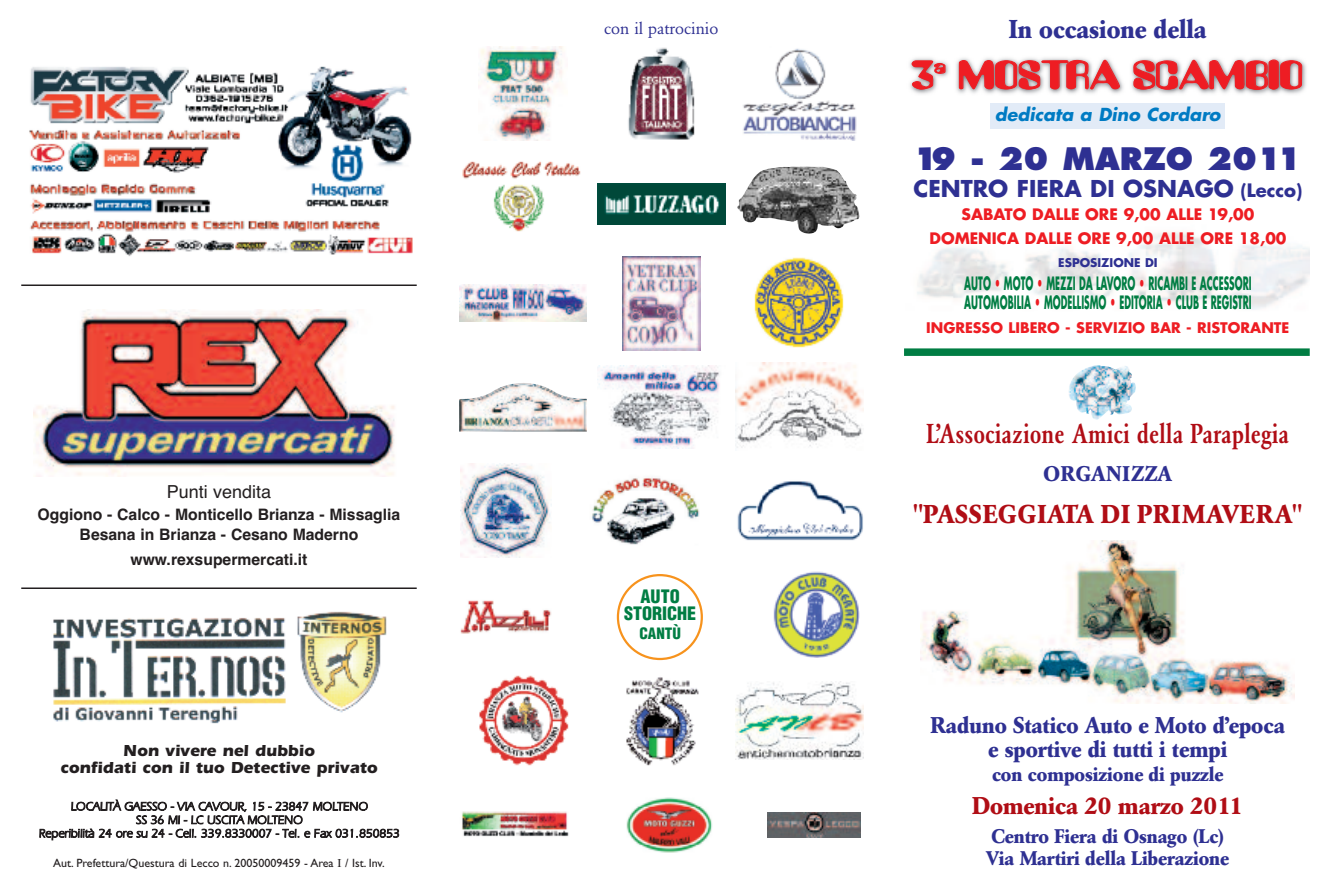
<style>
.page{position:relative;width:1331px;height:893px;background:#fff}
.page>*{position:absolute;margin:0;border:0;box-sizing:border-box;transform-origin:0 0}
.t1{font:800 30.15px "Futura";color:#2e3092}
.t2{font:28.65px "Alien Eye Extended";color:#ee1d23}
.t3{font:500 condensed 27px "Garamond BE";color:#b00d15}
.t4{font:700 25.5px "Garamond BE";letter-spacing:.04em;color:#b00d15}
.t5{font:700 25.5px "Garamond BE";color:#2e3092}
.t6{font:700 24px "Garamond BE";color:#b00d15}
.t7{font:700 22.65px "Futura";color:#2e3092}
.t8{font:700 22.5px/24px "Garamond BE";color:#2e3092;text-align:center}
.t9{font:700 21px "Garamond BE";letter-spacing:.03em;color:#2e3092}
.t10{font:700 19.5px/22.5px "Garamond BE";color:#2e3092}
.t11{font:700 18px/19.5px "Futura";color:#007d43;scale:.5 1}
.t12{font:900 condensed 18px/16.6px "Helvetica LT Std";color:#007d43;text-align:center}
.t13{font:18px "Helvetica";color:#231f20}
.t14{font:italic 700 17.55px "Futura";color:#007bc3}
.t15{font:700 16.5px/16.5px "Itc Eras";color:#231f20;text-align:center}
.t16{font:16.5px "Garamond BE";color:#2e3092}
.t17{font:15.75px/19.5px "Helvetica Bold TT";color:#231f20;text-align:center}
.t18{font:700 15.45px/24px "Futura";color:#ee1d23;text-align:center}
.t19{font:900 condensed 15.3px "Helvetica LT Std";color:#007d43}
.t20{font:700 14.25px "Futura";color:#ee1d23}
.t21{font:14.25px "Alien Eye Extended";color:#ee1d23}
.t22{font:12px/13.5px "Itc Eras";letter-spacing:-.005em;color:#231f20;text-align:center}
.t23{font:12px "Gill Sans";color:#231f20}
.t24{font:700 11.7px "Futura";color:#2e3092}
.s1{font-family:"Times"}
.s2{font-size:18px}
.s3{color:#ee1d23}
</style>
<div class="page">
<img style="left:917px;top:232px;width:393px;height:78px">
<img style="left:1093px;top:365px;width:21px;height:4px">
<img style="left:478px;top:47px;width:85px;height:94px">
<img style="left:459px;top:284px;width:128px;height:37px">
<img style="left:591px;top:477px;width:109px;height:68px">
<img style="left:459px;top:383px;width:128px;height:49px">
<img style="left:736px;top:363px;width:127px;height:85px">
<img style="left:460px;top:463px;width:92px;height:94px">
<img style="left:479px;top:675px;width:90px;height:91px">
<img style="left:461px;top:811px;width:108px;height:26px">
<img style="left:626px;top:797px;width:86px;height:56px">
<img style="left:768px;top:812px;width:93px;height:25px">
<img style="left:628px;top:47px;width:67px;height:93px">
<img style="left:737px;top:166px;width:123px;height:68px">
<img style="left:597px;top:183px;width:128px;height:41px">
<img style="left:597px;top:366px;width:123px;height:82px">
<img style="left:626px;top:677px;width:73px;height:89px">
<img style="left:743px;top:48px;width:114px;height:93px">
<img style="left:754px;top:257px;width:90px;height:91px">
<img style="left:622px;top:256px;width:79px;height:94px">
<img style="left:737px;top:481px;width:126px;height:60px">
<img style="left:773px;top:571px;width:86px;height:86px">
<img style="left:736px;top:681px;width:127px;height:79px">
<svg style="left:617px;top:574px;width:86px;height:86px"></svg>
<img style="left:460px;top:600px;width:92px;height:34px">
<img style="left:909px;top:57px;width:397px;height:47px">
<div style="left:990px;top:104px;width:235px;height:25px;background:#e2ebf7"></div>
<div style="left:904px;top:348px;width:406px;height:8px;background:#007d43"></div>
<img style="left:920px;top:540px;width:375px;height:163px">
<img style="left:53px;top:611px;width:334px;height:113px">
<hr style="left:21px;top:587px;width:396px;height:2px;background:#231f20">
<hr style="left:21px;top:284px;width:396px;height:2px;background:#231f20">
<img style="left:29px;top:66px;width:384px;height:190px">
<img style="left:34px;top:309px;width:361px;height:167px">
<img style="left:462px;top:161px;width:119px;height:71px">
<h3 class="t13" style="left:167px;top:481px;width:106px">Punti vendita</h3>
<h3 class="t17" style="left:38px;top:505px;width:364px">Oggiono - Calco - Monticello Brianza - Missaglia<br>Besana in Brianza - Cesano Maderno</h3>
<h3 class="t17" style="left:130px;top:550px;width:179px">www.rexsupermercati.it</h3>
<h3 class="t15" style="left:60px;top:744px;width:319px">Non vivere nel dubbio<br>confidati con il tuo Detective privato</h3>
<p class="t22" style="left:39px;top:801px;width:362px">LOCALITÀ GAESSO - VIA CAVOUR, 15 - 23847 MOLTENO<br>SS 36 MI - LC USCITA MOLTENO<br>Reperibilità 24 ore su 24 - Cell. 339.8330007 - Tel. e Fax 031.850853</p>
<p class="t23" style="left:53px;top:859px;width:333px">Aut. Prefettura/Questura di Lecco n. 20050009459 - Area <span class="s1">I</span> / Ist. Inv.</p>
<h3 class="t16" style="left:604px;top:22px;width:116px">con il patrocinio</h3>
<h3 class="t5" style="left:1009px;top:19px;width:199px">In occasione della</h3>
<h2 class="t2" style="left:912px;top:61px;width:24px">3</h2>
<p class="t21" style="left:934px;top:59px;width:13px">a</p>
<h2 class="t2" style="left:959px;top:61px;width:346px">MOSTRA SCAMBIO</h2>
<h3 class="t14" style="left:995px;top:107px;width:227px">dedicata a Dino Cordaro</h3>
<h1 class="t1" style="left:914px;top:145px;width:390px">19 - 20 MARZO 2011</h1>
<h3 class="t7" style="left:913px;top:178px;width:391px">CENTRO FIERA DI OSNAGO <span class="s2">(Lecco)</span></h3>
<p class="t18" style="left:929px;top:204px;width:358px">SABATO DALLE ORE 9,00 ALLE 19,00<br>DOMENICA DALLE ORE 9,00 ALLE ORE 18,00</p>
<p class="t24" style="left:1058px;top:257px;width:101px">ESPOSIZIONE DI</p>
<h3 class="t11" style="left:964px;top:275px;width:576px">AUTO <span class="s3">•</span> MOTO <span class="s3">•</span> MEZZI DA LAVORO <span class="s3">•</span> RICAMBI E ACCESSORI<br>AUTOMOBILIA <span class="s3">•</span> MODELLISMO <span class="s3">•</span> EDITORIA <span class="s3">•</span> CLUB E REGISTRI</h3>
<p class="t20" style="left:926px;top:321px;width:365px">INGRESSO LIBERO - SERVIZIO BAR - RISTORANTE</p>
<h3 class="t12" style="left:624px;top:590px;width:74px">AUTO<br>STORICHE</h3>
<p class="t19" style="left:639px;top:628px;width:43px">CANTÙ</p>
<h3 class="t3" style="left:926px;top:423px;width:364px">L’Associazione Amici della Paraplegia</h3>
<h3 class="t9" style="left:1043px;top:465px;width:130px">ORGANIZZA</h3>
<h3 class="t4" style="left:913px;top:504px;width:391px">"PASSEGGIATA DI PRIMAVERA"</h3>
<h3 class="t8" style="left:930px;top:716px;width:356px">Raduno Statico Auto e Moto d’epoca e sportive di tutti i tempi</h3>
<h3 class="t10" style="left:992px;top:765px;width:233px">con composizione di puzzle</h3>
<h3 class="t6" style="left:972px;top:796px;width:273px">Domenica 20 marzo 2011</h3>
<h3 class="t10" style="left:986px;top:827px;width:244px">Centro Fiera di Osnago (Lc)<br>Via Martiri della Liberazione</h3>
</div>
